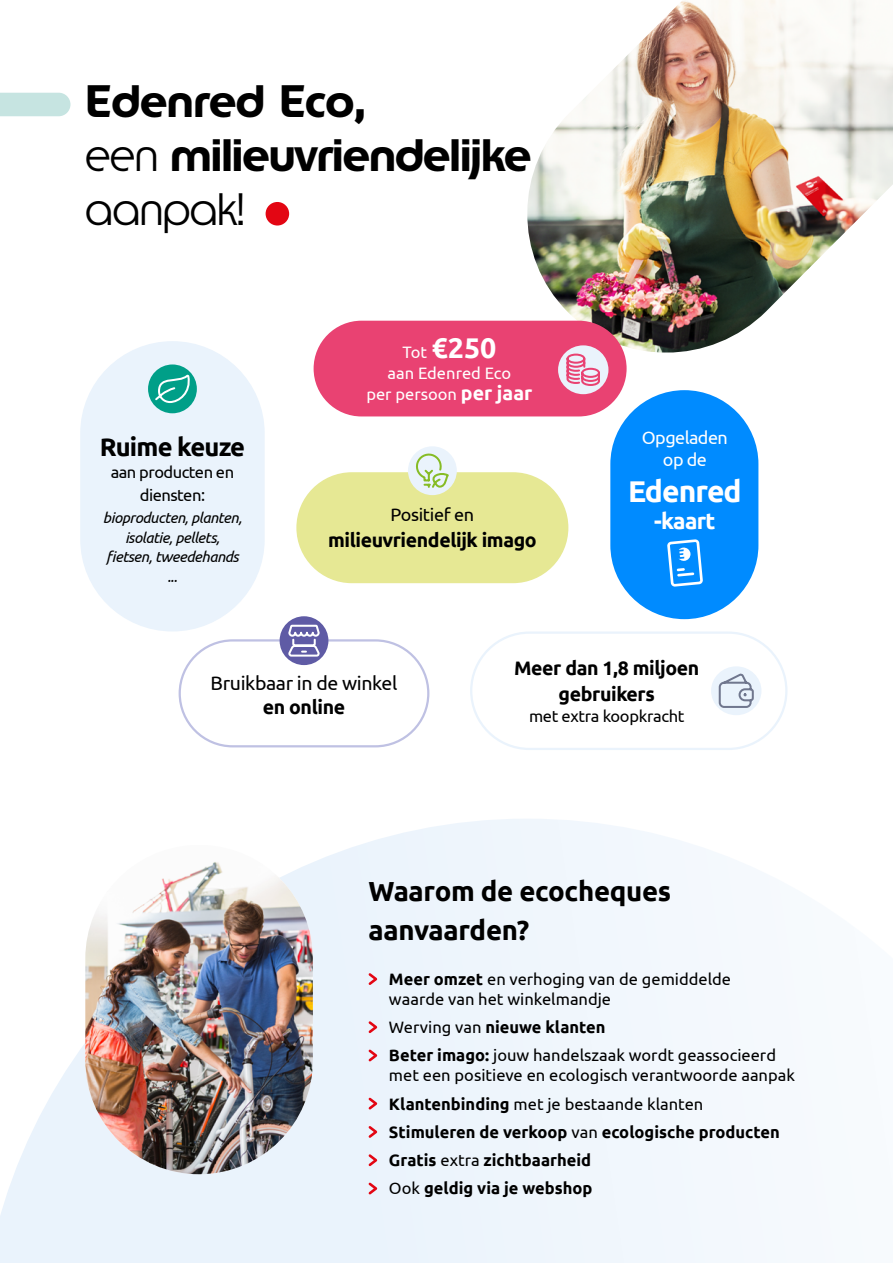
<style>
.page{position:relative;width:893px;height:1263px;background:#fff}
.page>*{position:absolute;margin:0;border:0;box-sizing:border-box;transform-origin:0 0}
.t1{font:700 45px/54px "Edenred";letter-spacing:-.02em;color:#000}
.t2{font:700 30px "Ubuntu";letter-spacing:-.03em;color:#fff}
.t3{font:700 28.5px "Ubuntu";color:#fff}
.t4{font:700 27.6px/39px "Ubuntu";letter-spacing:-.01em;color:#000}
.t5{font:700 25.5px "Ubuntu";letter-spacing:-.03em;color:#000}
.t6{font:700 22.5px "Ubuntu";letter-spacing:-.03em;color:#fff}
.t7{font:700 19.5px/25.5px "Ubuntu";letter-spacing:-.02em;color:#000;text-align:center}
.t8{font:19.5px "Ubuntu";letter-spacing:-.02em;color:#000}
.t9{font:18px/21.6px "Ubuntu";letter-spacing:-.03em;color:#fff;text-align:center}
.t10{font:18px "Ubuntu";letter-spacing:-.02em;color:#000}
.t11{font:700 16.5px/28.3px "Ubuntu";color:#000}
.t12{font:16.5px/19.8px "Ubuntu";color:#000}
.t13{font:16.5px/21px "Ubuntu";color:#fff;text-align:center}
.t14{font:16.5px/22.5px "Ubuntu";letter-spacing:-.03em;color:#000;text-align:center}
.t15{font:16.5px "Ubuntu";letter-spacing:-.02em;color:#000}
.t16{font:italic 15px/19.5px "Ubuntu";letter-spacing:-.03em;color:#000;text-align:center}
.s1{font-weight:300}
.s2{font-weight:400;font-size:16.5px}
.s3{font-weight:700;font-size:19.5px}
.s4{font-weight:700}
.s5{font-weight:400}
</style>
<div class="page">
<svg style="left:0;top:819px;width:787px;height:444px;fill:#f0f6fc"></svg>
<div style="left:0;top:93px;width:70px;height:23px;background:#c6e4e1"></div>
<svg style="left:366px;top:971px;width:14px;height:16px"></svg>
<svg style="left:366px;top:1019px;width:14px;height:16px"></svg>
<svg style="left:366px;top:1047px;width:14px;height:17px"></svg>
<svg style="left:366px;top:1095px;width:14px;height:17px"></svg>
<svg style="left:366px;top:1124px;width:14px;height:16px"></svg>
<svg style="left:366px;top:1152px;width:14px;height:16px"></svg>
<svg style="left:366px;top:1180px;width:14px;height:17px"></svg>
<img style="left:525px;top:0;width:368px;height:353px">
<div style="left:314px;top:321px;width:313px;height:95px;background:#e94272;border-radius:48px"></div>
<div style="left:558px;top:345px;width:50px;height:49px;background:#eaf3fc;border-radius:50%"></div>
<svg style="left:565px;top:353px;width:35px;height:34px"></svg>
<div style="left:266px;top:202px;width:23px;height:24px;background:#e30613;border-radius:50%"></div>
<img style="left:85px;top:845px;width:228px;height:329px">
<div style="left:470px;top:631px;width:317px;height:119px;border:2px solid #eaf3fc;border-radius:58px"></div>
<div style="left:711px;top:666px;width:50px;height:49px;background:#eaf3fc;border-radius:50%"></div>
<svg style="left:718px;top:672px;width:37px;height:37px"></svg>
<div style="left:80px;top:341px;width:185px;height:290px;background:#eaf3fc;border-radius:92px"></div>
<div style="left:148px;top:364px;width:49px;height:49px;background:#009f88;border-radius:50%"></div>
<svg style="left:153px;top:364px;width:38px;height:40px"></svg>
<div style="left:296px;top:472px;width:272px;height:111px;background:#e6e894;border-radius:55px"></div>
<div style="left:408px;top:446px;width:49px;height:49px;background:#eaf3fc;border-radius:50%"></div>
<svg style="left:413px;top:451px;width:38px;height:38px"></svg>
<div style="left:610px;top:390px;width:148px;height:229px;background:#008bff;border-radius:74px"></div>
<svg style="left:667px;top:539px;width:36px;height:48px"></svg>
<div style="left:179px;top:639px;width:250px;height:108px;border:2px solid #bfc1e3;border-radius:53px"></div>
<div style="left:280px;top:616px;width:48px;height:49px;background:#5f5ba5;border-radius:50%"></div>
<svg style="left:288px;top:624px;width:34px;height:34px"></svg>
<h1 class="t1" style="left:85px;top:74px;width:448px">Edenred Eco,<br><span class="s1">een</span> milieuvriendelijke <span class="s1">aanpak!</span></h1>
<h3 class="t3" style="left:402px;top:330px;width:96px"><span class="s2">Tot</span> €250</h3>
<p class="t13" style="left:366px;top:362px;width:168px">aan Edenred Eco<br>per persoon <span class="s3">per jaar</span></p>
<h3 class="t5" style="left:100px;top:431px;width:147px">Ruime keuze</h3>
<p class="t14" style="left:111px;top:460px;width:125px">aan producten en diensten:</p>
<p class="t16" style="left:103px;top:507px;width:141px">bioproducten, planten, isolatie, pellets, fietsen, tweedehands ...</p>
<p class="t10" style="left:391px;top:504px;width:85px">Positief en</p>
<p class="t7" style="left:328px;top:527px;width:210px">milieuvriendelijk imago</p>
<p class="t9" style="left:642px;top:426px;width:88px">Opgeladen op de</p>
<h2 class="t2" style="left:628px;top:473px;width:115px">Edenred</h2>
<h3 class="t6" style="left:654px;top:507px;width:63px">-kaart</h3>
<p class="t8" style="left:211px;top:671px;width:188px">Bruikbaar in de winkel</p>
<p class="t7" style="left:263px;top:694px;width:84px">en online</p>
<p class="t7" style="left:514px;top:655px;width:187px">Meer dan 1,8 miljoen gebruikers</p>
<p class="t15" style="left:529px;top:706px;width:157px">met extra koopkracht</p>
<h3 class="t4" style="left:369px;top:872px;width:304px">Waarom de ecocheques aanvaarden?</h3>
<p class="t12" style="left:389px;top:969px;width:344px"><span class="s4">Meer omzet</span> en verhoging van de gemiddelde waarde van het winkelmandje</p>
<p class="t12" style="left:389px;top:1012px;width:389px;line-height:28.3px">Werving van <span class="s4">nieuwe klanten<br>Beter imago:</span> jouw handelszaak wordt geassocieerd</p>
<p class="t11" style="left:389px;top:1061px;width:408px"><span class="s5">met een positieve en ecologisch verantwoorde aanpak </span>Klantenbinding <span class="s5">met je bestaande klanten<br></span>Stimuleren de verkoop <span class="s5">van</span> ecologische producten Gratis <span class="s5">extra</span> zichtbaarheid<br><span class="s5">Ook</span> geldig via je webshop</p>
</div>
